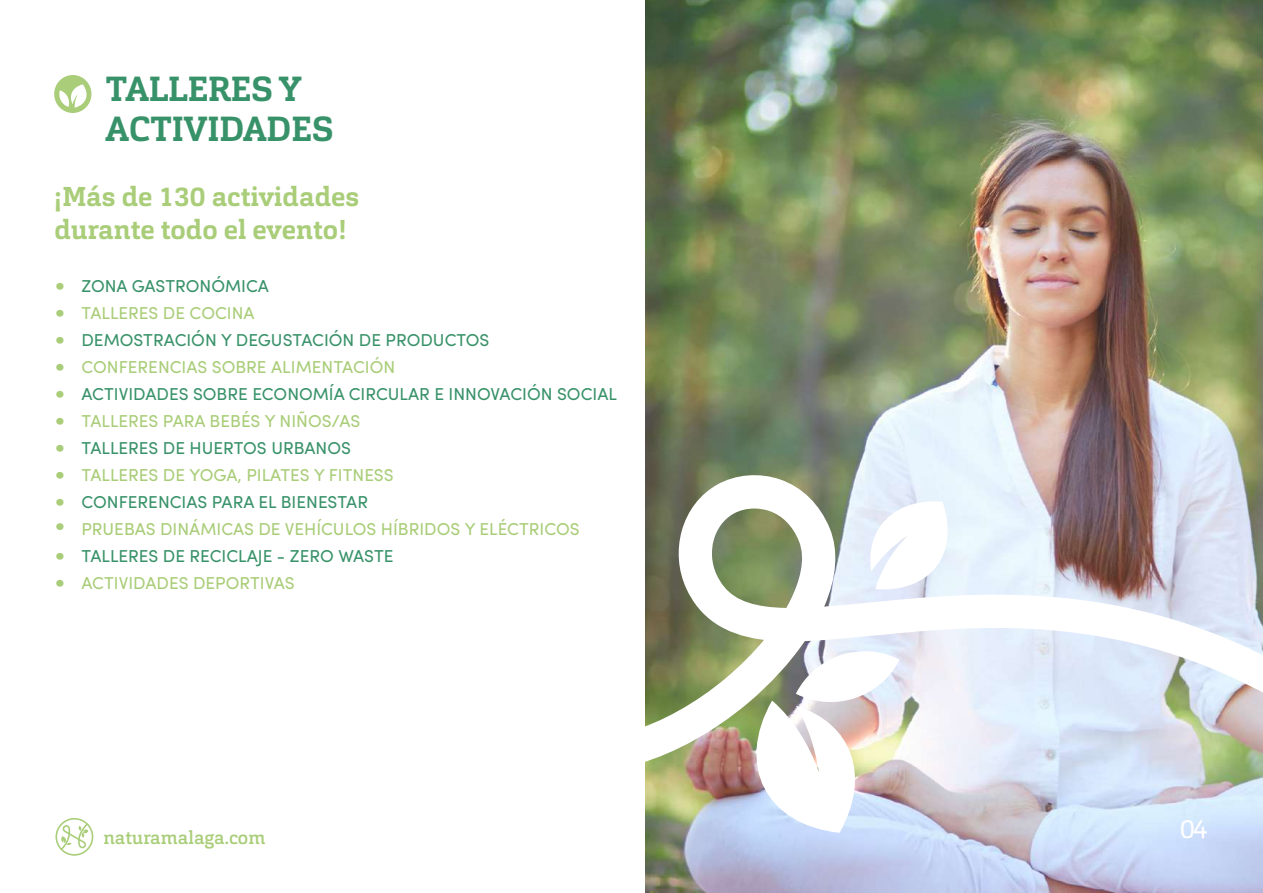
<style>
.page{position:relative;width:1263px;height:893px;background:#fff}
.page>*{position:absolute;margin:0;border:0;box-sizing:border-box;transform-origin:0 0}
.t1{font:700 34.5px/40.5px "Cargan";letter-spacing:-.005em;color:#389269}
.t2{font:700 27px/32.4px "Cargan";color:#a9cd78}
.t3{font:26.1px "Cargan";color:#fff}
.t4{font:500 18.45px "Cargan";color:#a9cd78}
.t5{font:17.25px "Sofia Pro";color:#389269}
.t6{font:17.25px "Sofia Pro";color:#a9cd78}
.s1{font-size:24px;color:#a9cd78}
.s2{font-size:24px}
</style>
<div class="page">
<svg style="left:55px;top:818px;width:38px;height:38px"></svg>
<svg style="left:54px;top:75px;width:37px;height:38px"></svg>
<img style="left:645px;top:0;width:618px;height:893px">
<img style="left:645px;top:472px;width:618px;height:292px">
<img style="left:735px;top:640px;width:165px;height:193px">
<h1 class="t1" style="left:106px;top:69px;width:229px">TALLERES Y<br>ACTIVIDADES</h1>
<h2 class="t2" style="left:54px;top:181px;width:306px">¡Más de 130 actividades durante todo el evento!</h2>
<p class="t5" style="left:54px;top:274px;width:216px"><span class="s1">•</span> ZONA GASTRONÓMICA</p>
<p class="t6" style="left:54px;top:301px;width:202px"><span class="s2">•</span> TALLERES DE COCINA</p>
<p class="t5" style="left:54px;top:328px;width:436px"><span class="s1">•</span> DEMOSTRACIÓN Y DEGUSTACIÓN DE PRODUCTOS</p>
<p class="t6" style="left:54px;top:355px;width:342px"><span class="s2">•</span> CONFERENCIAS SOBRE ALIMENTACIÓN</p>
<p class="t5" style="left:54px;top:382px;width:564px"><span class="s1">•</span> ACTIVIDADES SOBRE ECONOMÍA CIRCULAR E INNOVACIÓN SOCIAL</p>
<p class="t6" style="left:54px;top:409px;width:307px"><span class="s2">•</span> TALLERES PARA BEBÉS Y NIÑOS/AS</p>
<p class="t5" style="left:54px;top:436px;width:298px"><span class="s1">•</span> TALLERES DE HUERTOS URBANOS</p>
<p class="t6" style="left:54px;top:463px;width:341px"><span class="s2">•</span> TALLERES DE YOGA, PILATES Y FITNESS</p>
<p class="t5" style="left:54px;top:490px;width:315px"><span class="s1">•</span> CONFERENCIAS PARA EL BIENESTAR</p>
<p class="t6" style="left:54px;top:517px;width:527px"><span class="s2">•</span> PRUEBAS DINÁMICAS DE VEHÍCULOS HÍBRIDOS Y ELÉCTRICOS</p>
<p class="t5" style="left:54px;top:544px;width:341px"><span class="s1">•</span> TALLERES DE RECICLAJE - ZERO WASTE</p>
<p class="t6" style="left:54px;top:571px;width:242px"><span class="s2">•</span> ACTIVIDADES DEPORTIVAS</p>
<p class="t4" style="left:103px;top:826px;width:164px">naturamalaga.com</p>
<h3 class="t3" style="left:1180px;top:812px;width:29px">04</h3>
</div>
